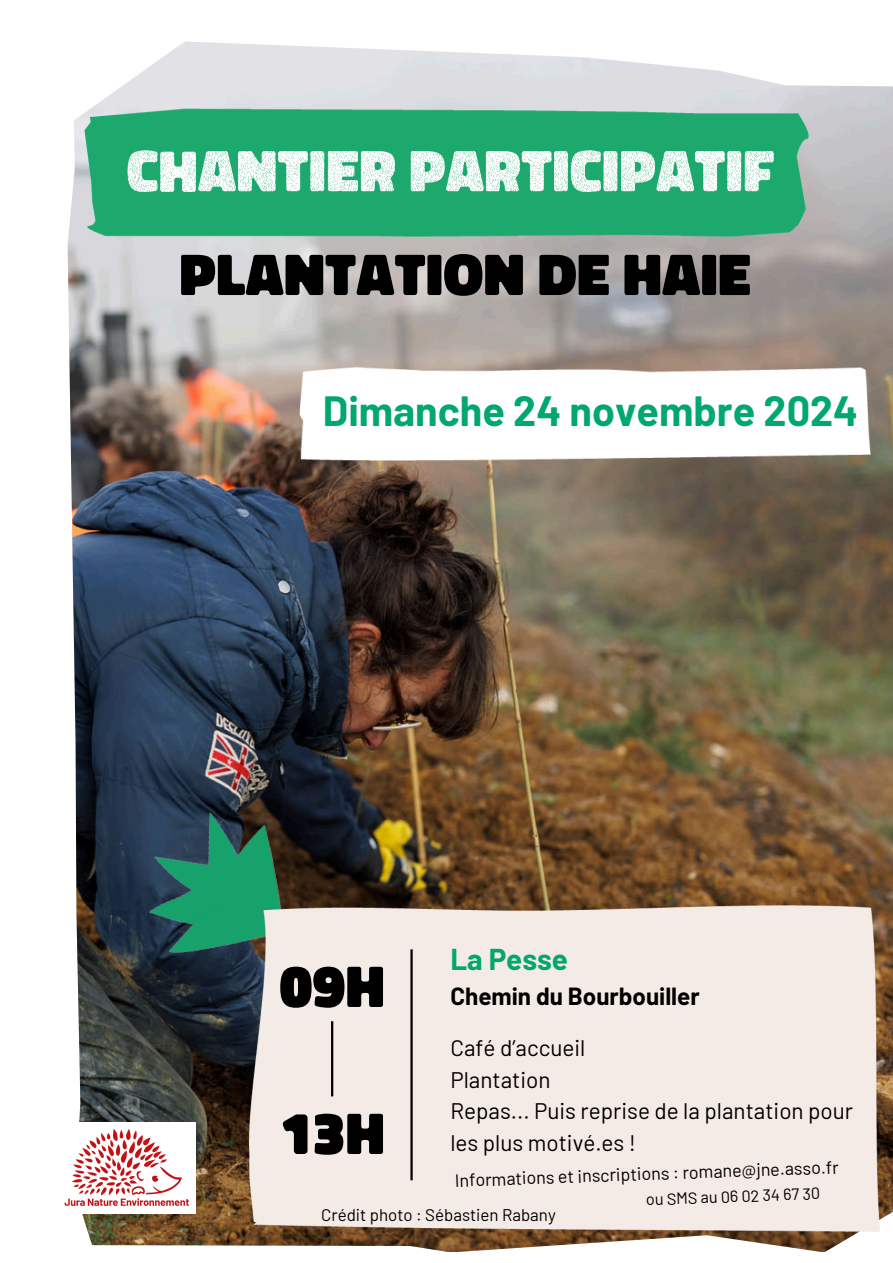
<style>
.page{position:relative;width:893px;height:1263px;background:#fff}
.page>*{position:absolute;margin:0;border:0;box-sizing:border-box;transform-origin:0 0}
.t1{font:900 60px "Don Jose";color:#000}
.t2{font:60px "Don Jos Bigote";color:#fff}
.t3{font:700 41.25px "Barlow";color:#00a76e}
.t4{font:700 29.47px "Barlow";color:#00a76e}
.t5{font:700 24.22px "Barlow";color:#000}
.t6{font:22.5px/31.5px "Barlow";color:#000}
.t7{font:17.85px "Barlow";color:#000}
.t8{font:16.88px "Barlow";color:#000}
.t9{font:16.2px "Barlow";color:#000}
</style>
<div class="page">
<img style="left:68px;top:41px;width:825px;height:1210px">
<img style="left:115px;top:784px;width:198px;height:195px">
<img style="left:214px;top:869px;width:679px;height:375px">
<img style="left:68px;top:101px;width:787px;height:141px">
<hr style="left:410px;top:949px;width:3px;height:231px;background:#000">
<hr style="left:331px;top:1021px;width:2px;height:75px;background:#000">
<img style="left:264px;top:355px;width:629px;height:105px">
<img style="left:64px;top:1122px;width:132px;height:92px">
<h4 class="t2" style="left:126px;top:123px;width:649px">CHANTIER PARTICIPATIF</h4>
<h3 class="t1" style="left:179px;top:227px;width:573px">PLANTATION DE HAIE</h3>
<h1 class="t3" style="left:323px;top:385px;width:537px">Dimanche 24 novembre 2024</h1>
<p class="t1" style="left:279px;top:939px;width:107px">09H</p>
<p class="t1" style="left:279px;top:1086px;width:107px">13H</p>
<p class="t4" style="left:450px;top:941px;width:119px">La Pesse</p>
<p class="t5" style="left:450px;top:980px;width:251px">Chemin du Bourbouiller</p>
<h5 class="t6" style="left:450px;top:1031px;width:404px">Café d’accueil<br>Plantation<br>Repas... Puis reprise de la plantation pour les plus motivé.es !</h5>
<h1 class="t7" style="left:454px;top:1169px;width:385px;rotate:-2deg">Informations et inscriptions : romane@jne.asso.fr</h1>
<h1 class="t9" style="left:645px;top:1189px;width:176px;rotate:-2deg">ou SMS au 06 02 34 67 30</h1>
<p class="t8" style="left:321px;top:1204px;width:236px">Crédit photo : Sébastien Rabany</p>
</div>
